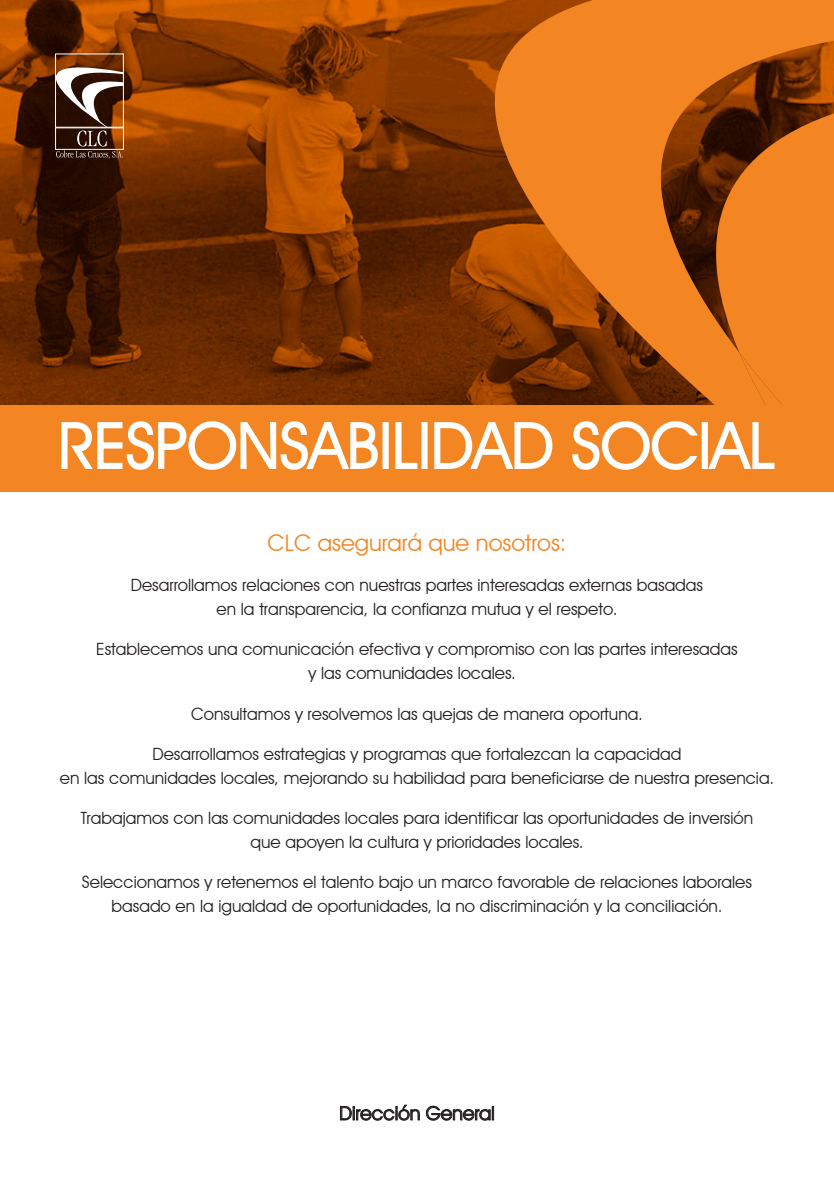
<style>
.page{position:relative;width:834px;height:1179px;background:#fff}
.page>*{position:absolute;margin:0;border:0;box-sizing:border-box;transform-origin:0 0}
.t1{font:63.35px "Avant Garde IT Cby BT";color:#fff}
.t2{font:22.84px "Avant Garde IT Cby BT";color:#f38523}
.t3{font:18.99px "Avant Garde IT Cby BT";color:#231f20}
.t4{font:16.89px/23.6px "Avant Garde IT Cby BT";color:#231f20;text-align:center}
</style>
<div class="page">
<img style="left:0;top:0;width:342px;height:405px">
<div style="left:0;top:405px;width:833px;height:86px;background:#f38523"></div>
<svg style="left:342px;top:0;width:491px;height:469px"></svg>
<svg style="left:693px;top:111px;width:140px;height:355px;fill:#f38523"></svg>
<div style="left:55px;top:128px;width:69px;height:21px;border:1px solid #fff"></div>
<svg style="left:0;top:47px;width:123px;height:112px"></svg>
<svg style="left:61px;top:420px;width:317px;height:50px"></svg>
<div style="left:382px;top:422px;width:6px;height:47px;border:2px solid #fff"></div>
<svg style="left:394px;top:421px;width:24px;height:48px"></svg>
<div style="left:421px;top:422px;width:6px;height:47px;border:2px solid #fff"></div>
<svg style="left:433px;top:421px;width:120px;height:48px"></svg>
<svg style="left:571px;top:420px;width:127px;height:50px"></svg>
<div style="left:701px;top:422px;width:6px;height:47px;border:2px solid #fff"></div>
<svg style="left:707px;top:353px;width:126px;height:116px"></svg>
<svg style="left:340px;top:1104px;width:79px;height:16px"></svg>
<svg style="left:426px;top:1105px;width:67px;height:15px"></svg>
<h1 class="t1" style="left:59px;top:407px;width:717px">RESPONSABILIDAD SOCIAL</h1>
<h2 class="t2" style="left:267px;top:528px;width:300px">CLC asegurará que nosotros:</h2>
<p class="t4" style="left:131px;top:573px;width:573px">Desarrollamos relaciones con nuestras partes interesadas externas basadas en la transparencia, la confianza mutua y el respeto.</p>
<p class="t4" style="left:96px;top:637px;width:643px">Establecemos una comunicación efectiva y compromiso con las partes interesadas y las comunidades locales.</p>
<p class="t4" style="left:191px;top:701px;width:453px">Consultamos y resolvemos las quejas de manera oportuna.</p>
<p class="t4" style="left:60px;top:742px;width:715px">Desarrollamos estrategias y programas que fortalezcan la capacidad<br>en las comunidades locales, mejorando su habilidad para beneficiarse de nuestra presencia.</p>
<p class="t4" style="left:81px;top:806px;width:674px">Trabajamos con las comunidades locales para identificar las oportunidades de inversión que apoyen la cultura y prioridades locales.</p>
<p class="t4" style="left:82px;top:870px;width:671px">Seleccionamos y retenemos el talento bajo un marco favorable de relaciones laborales basado en la igualdad de oportunidades, la no discriminación y la conciliación.</p>
<p class="t3" style="left:339px;top:1101px;width:157px">Dirección General</p>
</div>
